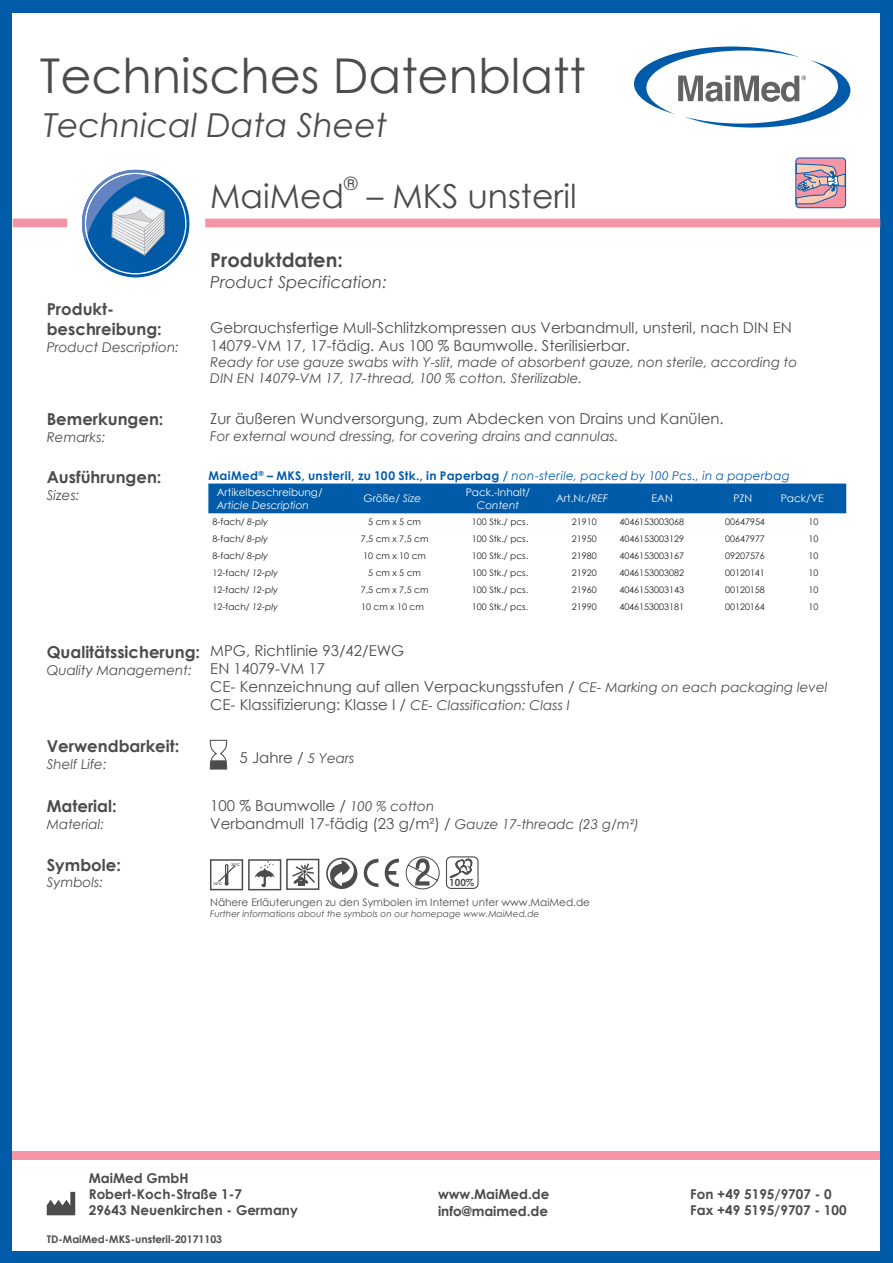
<style>
.page{position:relative;width:893px;height:1263px;background:#015ba9}
.page>*{position:absolute;margin:0;border:0;box-sizing:border-box;transform-origin:0 0}
.t1{font:48px "Century Gothic";color:#4b4c4d}
.t2{font:italic 33px "Century Gothic";color:#4b4c4d}
.t3{font:33px "Century Gothic";color:#4b4c4d}
.t4{font:700 19.5px "Century Gothic";color:#4b4c4d}
.t5{font:18px "Century Gothic";color:#4b4c4d}
.t6{font:700 16.5px/20px "Century Gothic";color:#4b4c4d}
.t7{font:italic 16.5px "Century Gothic";color:#4b4c4d}
.t8{font:15px/17.9px "Century Gothic";color:#4b4c4d}
.t9{font:italic 13.5px/16px "Century Gothic";color:#4b4c4d}
.t10{font:700 13.5px/16.4px "Century Gothic";color:#4b4c4d}
.t11{font:700 12px "Century Gothic";letter-spacing:.025em;color:#015ba9}
.t12{font:10.5px "Century Gothic";color:#fff}
.t13{font:10.5px "Century Gothic";color:#4b4c4d}
.t14{font:700 10.5px "Century Gothic";color:#4b4c4d}
.t15{font:italic 10.5px "Century Gothic";color:#fff}
.t16{font:700 9.9px "Century Gothic";color:#4b4c4d}
.t17{font:9px "Century Gothic";color:#231f20}
.t18{font:italic 9px "Century Gothic";color:#4b4c4d}
.t19{font:700 3.6px "Century Gothic";color:#4b4c4d;scale:1.07 1}
.s1{font-weight:400;font-style:italic}
.s2{font-style:italic}
.s3{font-style:italic;font-size:13.5px}
</style>
<div class="page">
<div style="left:13px;top:13px;width:867px;height:1237px;background:#fff"></div>
<div style="left:286px;top:859px;width:33px;height:31px;border:2px solid #4b4c4d"></div>
<svg style="left:292px;top:863px;width:23px;height:23px"></svg>
<div style="left:248px;top:859px;width:33px;height:31px;border:2px solid #4b4c4d"></div>
<svg style="left:255px;top:860px;width:20px;height:28px"></svg>
<svg style="left:405px;top:856px;width:35px;height:34px"></svg>
<div style="left:327px;top:858px;width:30px;height:30px;background:#6a6b6b;border-radius:50%"></div>
<div style="left:326px;top:858px;width:31px;height:31px;border:2px solid #4b4c4d;border-radius:50%"></div>
<svg style="left:326px;top:859px;width:28px;height:27px"></svg>
<svg style="left:218px;top:864px;width:18px;height:21px"></svg>
<div style="left:210px;top:859px;width:33px;height:31px;border:2px solid #4b4c4d"></div>
<svg style="left:209px;top:739px;width:19px;height:31px"></svg>
<div style="left:211px;top:760px;width:15px;height:9px;background:#4b4c4d"></div>
<svg style="left:449px;top:859px;width:23px;height:19px"></svg>
<div style="left:446px;top:856px;width:33px;height:33px;border:1px solid #4b4c4d;border-radius:5px"></div>
<svg style="left:634px;top:47px;width:216px;height:81px"></svg>
<svg style="left:47px;top:1192px;width:28px;height:23px"></svg>
<div style="left:13px;top:1151px;width:867px;height:9px;background:#f594a5"></div>
<div style="left:205px;top:219px;width:675px;height:8px;background:#f594a5"></div>
<svg style="left:13px;top:219px;width:54px;height:8px"></svg>
<svg style="left:81px;top:169px;width:109px;height:109px"></svg>
<svg style="left:364px;top:859px;width:14px;height:28px"></svg>
<svg style="left:385px;top:859px;width:14px;height:28px"></svg>
<div style="left:796px;top:158px;width:50px;height:50px;background:#f594a5;border-radius:4px"></div>
<svg style="left:797px;top:163px;width:47px;height:42px"></svg>
<div style="left:795px;top:158px;width:51px;height:50px;border:1px solid #015ba9;border-radius:4px"></div>
<div style="left:208px;top:483px;width:638px;height:30px;background:#015ba9"></div>
<h1 class="t1" style="left:40px;top:46px;width:547px">Technisches Datenblatt</h1>
<h2 class="t2" style="left:43px;top:105px;width:345px">Technical Data Sheet</h2>
<p class="t5" style="left:344px;top:172px;width:15px">®</p>
<h2 class="t3" style="left:210px;top:176px;width:368px">MaiMed – MKS unsteril</h2>
<p class="t6" style="left:47px;top:299px;width:117px">Produkt&shy;beschreibung:</p>
<p class="t9" style="left:47px;top:339px;width:134px">Product Description:</p>
<p class="t6" style="left:47px;top:409px;width:118px">Bemerkungen:</p>
<p class="t9" style="left:47px;top:429px;width:60px">Remarks:</p>
<p class="t6" style="left:47px;top:467px;width:116px">Ausführungen:</p>
<p class="t9" style="left:47px;top:487px;width:34px">Sizes:</p>
<h3 class="t4" style="left:210px;top:248px;width:134px">Produktdaten:</h3>
<p class="t7" style="left:210px;top:271px;width:178px">Product Specification:</p>
<p class="t8" style="left:210px;top:318px;width:583px">Gebrauchsfertige Mull-Schlitzkompressen aus Verbandmull, unsteril, nach DIN EN<br>14079-VM 17, 17-fädig. Aus 100 % Baumwolle. Sterilisierbar.</p>
<p class="t9" style="left:210px;top:354px;width:588px">Ready for use gauze swabs with Y-slit, made of absorbent gauze, non sterile, according to<br>DIN EN 14079-VM 17, 17-thread, 100 % cotton. Sterilizable.</p>
<p class="t8" style="left:210px;top:410px;width:515px">Zur äußeren Wundversorgung, zum Abdecken von Drains und Kanülen.</p>
<p class="t9" style="left:210px;top:427px;width:410px">For external wound dressing, for covering drains and cannulas.</p>
<p class="t11" style="left:208px;top:468px;width:583px">MaiMed<sup>®</sup> – MKS, unsteril, zu 100 Stk., in Paperbag / <span class="s1">non-sterile, packed by 100 Pcs., in a paperbag</span></p>
<p class="t12" style="left:217px;top:486px;width:107px">Artikelbeschreibung/</p>
<p class="t15" style="left:217px;top:498px;width:94px">Article Description</p>
<p class="t12" style="left:364px;top:492px;width:59px">Größe/ <span class="s2">Size</span></p>
<p class="t12" style="left:466px;top:486px;width:66px">Pack.-Inhalt/</p>
<p class="t15" style="left:477px;top:498px;width:44px">Content</p>
<p class="t12" style="left:556px;top:492px;width:54px">Art.Nr./<span class="s2">REF</span></p>
<p class="t12" style="left:652px;top:492px;width:23px">EAN</p>
<p class="t12" style="left:733px;top:492px;width:21px">PZN</p>
<p class="t12" style="left:781px;top:492px;width:45px">Pack/VE</p>
<p class="t17" style="left:213px;top:516px;width:57px">8-fach/ <span class="s2">8-ply</span></p>
<p class="t17" style="left:368px;top:516px;width:54px">5 cm x 5 cm</p>
<p class="t17" style="left:472px;top:516px;width:58px">100 Stk./ pcs.</p>
<p class="t17" style="left:572px;top:516px;width:26px">21910</p>
<p class="t17" style="left:619px;top:516px;width:66px">4046153003068</p>
<p class="t17" style="left:725px;top:516px;width:41px">00647954</p>
<p class="t17" style="left:808px;top:516px;width:11px">10</p>
<p class="t17" style="left:213px;top:533px;width:57px">8-fach/ <span class="s2">8-ply</span></p>
<p class="t17" style="left:361px;top:533px;width:69px">7,5 cm x 7,5 cm</p>
<p class="t17" style="left:472px;top:533px;width:58px">100 Stk./ pcs.</p>
<p class="t17" style="left:572px;top:533px;width:26px">21950</p>
<p class="t17" style="left:619px;top:533px;width:66px">4046153003129</p>
<p class="t17" style="left:725px;top:533px;width:41px">00647977</p>
<p class="t17" style="left:808px;top:533px;width:11px">10</p>
<p class="t17" style="left:213px;top:550px;width:57px">8-fach/ <span class="s2">8-ply</span></p>
<p class="t17" style="left:363px;top:550px;width:64px">10 cm x 10 cm</p>
<p class="t17" style="left:472px;top:550px;width:58px">100 Stk./ pcs.</p>
<p class="t17" style="left:572px;top:550px;width:26px">21980</p>
<p class="t17" style="left:619px;top:550px;width:66px">4046153003167</p>
<p class="t17" style="left:725px;top:550px;width:41px">09207576</p>
<p class="t17" style="left:808px;top:550px;width:11px">10</p>
<p class="t17" style="left:213px;top:567px;width:67px">12-fach/ <span class="s2">12-ply</span></p>
<p class="t17" style="left:368px;top:567px;width:54px">5 cm x 5 cm</p>
<p class="t17" style="left:472px;top:567px;width:58px">100 Stk./ pcs.</p>
<p class="t17" style="left:572px;top:567px;width:26px">21920</p>
<p class="t17" style="left:619px;top:567px;width:66px">4046153003082</p>
<p class="t17" style="left:725px;top:567px;width:41px">00120141</p>
<p class="t17" style="left:808px;top:567px;width:11px">10</p>
<p class="t17" style="left:213px;top:584px;width:67px">12-fach/ <span class="s2">12-ply</span></p>
<p class="t17" style="left:361px;top:584px;width:69px">7,5 cm x 7,5 cm</p>
<p class="t17" style="left:472px;top:584px;width:58px">100 Stk./ pcs.</p>
<p class="t17" style="left:572px;top:584px;width:26px">21960</p>
<p class="t17" style="left:619px;top:584px;width:66px">4046153003143</p>
<p class="t17" style="left:725px;top:584px;width:41px">00120158</p>
<p class="t17" style="left:808px;top:584px;width:11px">10</p>
<p class="t17" style="left:213px;top:601px;width:67px">12-fach/ <span class="s2">12-ply</span></p>
<p class="t17" style="left:361px;top:601px;width:64px">10 cm x 10 cm</p>
<p class="t17" style="left:472px;top:601px;width:58px">100 Stk./ pcs.</p>
<p class="t17" style="left:572px;top:601px;width:26px">21990</p>
<p class="t17" style="left:619px;top:601px;width:66px">4046153003181</p>
<p class="t17" style="left:725px;top:601px;width:41px">00120164</p>
<p class="t17" style="left:808px;top:601px;width:11px">10</p>
<p class="t6" style="left:47px;top:641px;width:155px">Qualitätssicherung:</p>
<p class="t9" style="left:47px;top:661px;width:147px">Quality Management:</p>
<p class="t6" style="left:47px;top:736px;width:134px">Verwendbarkeit:</p>
<p class="t9" style="left:47px;top:756px;width:62px">Shelf Life:</p>
<p class="t8" style="left:210px;top:642px;width:619px">MPG, Richtlinie 93/42/EWG<br>EN 14079-VM 17<br>CE- Kennzeichnung auf allen Verpackungsstufen / <span class="s3">CE- Marking on each packaging level </span>CE- Klassifizierung: Klasse I / <span class="s3">CE- Classification: Class I</span></p>
<p class="t8" style="left:240px;top:749px;width:116px">5 Jahre / <span class="s3">5 Years</span></p>
<p class="t6" style="left:47px;top:796px;width:71px">Material:</p>
<p class="t9" style="left:47px;top:816px;width:59px">Material:</p>
<p class="t6" style="left:47px;top:854px;width:76px">Symbole:</p>
<p class="t9" style="left:47px;top:874px;width:58px">Symbols:</p>
<p class="t8" style="left:210px;top:796px;width:430px">100 % Baumwolle / <span class="s3">100 % cotton<br></span>Verbandmull 17-fädig (23 g/m²) / <span class="s3">Gauze 17-threadc (23 g/m²)</span></p>
<p class="t19" style="left:213px;top:881px;width:10px">10°C</p>
<p class="t19" style="left:231px;top:862px;width:10px">30°C</p>
<p class="t16" style="left:449px;top:876px;width:27px">100%</p>
<p class="t13" style="left:210px;top:896px;width:381px">Nähere Erläuterungen zu den Symbolen im Internet unter www.MaiMed.de</p>
<p class="t18" style="left:210px;top:908px;width:331px">Further informations about the symbols on our homepage www.MaiMed.de</p>
<p class="t10" style="left:89px;top:1169px;width:210px">MaiMed GmbH<br>Robert-Koch-Straße 1-7<br>29643 Neuenkirchen - Germany</p>
<p class="t14" style="left:47px;top:1232px;width:177px">TD-MaiMed-MKS-unsteril-20171103</p>
<p class="t10" style="left:438px;top:1186px;width:113px">www.MaiMed.de info@maimed.de</p>
<p class="t10" style="left:690px;top:1185px;width:158px">Fon +49 5195/9707 - 0<br>Fax +49 5195/9707 - 100</p>
</div>
